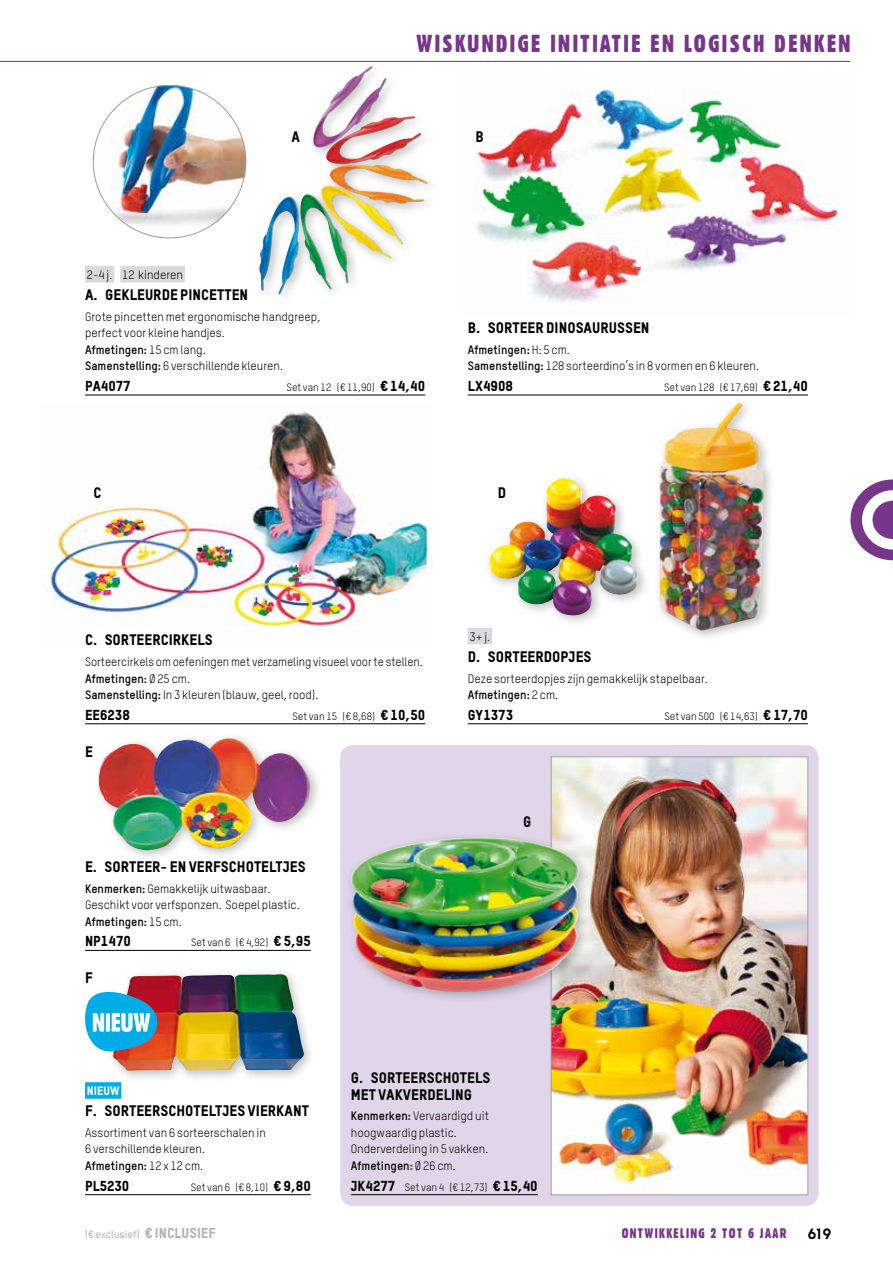
<style>
.page{position:relative;width:893px;height:1263px;background:#fff}
.page>*{position:absolute;margin:0;border:0;box-sizing:border-box;transform-origin:0 0}
.t1{font:24px "Gothic 821 Condensed BT";letter-spacing:.1em;color:#763689}
.t2{font:15px/16.5px "TSTAR Headline";color:#000}
.t3{font:15px "Chalet Tokyo";color:#000}
.t4{font:14.25px "TSTAR Headline";color:#000}
.t5{font:13.5px "Gothic 821 Condensed BT";letter-spacing:.1em;color:#763689}
.t6{font:12px/16.5px "TSTAR";color:#000}
.t7{font:12px "TSTAR Headline";color:#fff}
.t8{font:10.5px "TSTAR";color:#000}
.t9{font:500 10.5px "TSTAR";color:#b1b3b4}
.s1{font-weight:700}
.s2{font-family:"TSTAR Headline";font-size:14.25px}
.s3{font-family:"TSTAR Headline";font-weight:400;font-size:14.25px}
</style>
<div class="page">
<svg style="left:850px;top:479px;width:43px;height:81px"></svg>
<hr style="left:0;top:61px;width:850px;height:1px;background:#763689">
<img style="left:47px;top:410px;width:386px;height:217px">
<div style="left:340px;top:745px;width:479px;height:461px;background:#e1d6e9;border-radius:13px"></div>
<img style="left:93px;top:85px;width:153px;height:153px;border-radius:77px">
<div style="left:653px;top:397px;width:123px;height:245px;background:#000;opacity:.25"></div>
<img style="left:660px;top:402px;width:104px;height:229px">
<div style="left:254px;top:60px;width:185px;height:246px;background:#000;opacity:.25"></div>
<img style="left:312px;top:66px;width:75px;height:82px">
<div style="left:483px;top:472px;width:167px;height:155px;background:#000;opacity:.25"></div>
<img style="left:489px;top:478px;width:149px;height:138px">
<img style="left:475px;top:89px;width:364px;height:213px">
<div style="left:93px;top:732px;width:229px;height:130px;background:#000;opacity:.25"></div>
<img style="left:99px;top:738px;width:141px;height:112px">
<div style="left:108px;top:968px;width:207px;height:114px;background:#000;opacity:.25"></div>
<img style="left:113px;top:974px;width:191px;height:97px">
<img style="left:553px;top:759px;width:253px;height:434px">
<div style="left:551px;top:757px;width:257px;height:438px;border:1px solid #9c9e9f"></div>
<div style="left:345px;top:832px;width:246px;height:172px;background:#000;opacity:.25"></div>
<img style="left:349px;top:838px;width:232px;height:154px">
<div style="left:85px;top:266px;width:29px;height:17px;background:#d9dadb"></div>
<div style="left:120px;top:266px;width:65px;height:17px;background:#d9dadb"></div>
<hr style="left:85px;top:395px;width:340px;height:1px;background:#000">
<div style="left:468px;top:628px;width:24px;height:16px;background:#d9dadb"></div>
<hr style="left:468px;top:723px;width:340px;height:1px;background:#000">
<hr style="left:351px;top:1194px;width:187px;height:1px;background:#000">
<hr style="left:468px;top:395px;width:340px;height:1px;background:#000">
<hr style="left:85px;top:950px;width:226px;height:1px;background:#000">
<hr style="left:85px;top:723px;width:340px;height:1px;background:#000">
<div style="left:85px;top:1082px;width:36px;height:17px;background:#00ace5"></div>
<hr style="left:85px;top:1194px;width:226px;height:1px;background:#000">
<svg style="left:85px;top:992px;width:72px;height:59px"></svg>
<p class="t2" style="left:291px;top:128px;width:10px">A</p>
<h1 class="t1" style="left:417px;top:29px;width:435px">WISKUNDIGE INITIATIE EN LOGISCH DENKEN</h1>
<p class="t2" style="left:476px;top:128px;width:10px">B</p>
<p class="t6" style="left:87px;top:267px;width:98px">2-4 j. 12 kinderen</p>
<p class="t2" style="left:85px;top:286px;width:165px">A. GEKLEURDE PINCETTEN</p>
<p class="t6" style="left:85px;top:308px;width:237px">Grote pincetten met ergonomische handgreep, perfect voor kleine handjes.<br><span class="s1">Afmetingen:</span> 15 cm lang.<br><span class="s1">Samenstelling:</span> 6 verschillende kleuren.</p>
<p class="t4" style="left:85px;top:377px;width:47px">PA4077</p>
<p class="t8" style="left:287px;top:381px;width:140px">Set van 12 (€ 11,90) <span class="s2">€ 14,40</span></p>
<p class="t2" style="left:468px;top:319px;width:183px">B. SORTEER DINOSAURUSSEN</p>
<p class="t6" style="left:468px;top:341px;width:293px"><span class="s1">Afmetingen:</span> H: 5 cm.<br><span class="s1">Samenstelling:</span> 128 sorteerdino’s in 8 vormen en 6 kleuren.</p>
<p class="t4" style="left:468px;top:377px;width:47px">LX4908</p>
<p class="t8" style="left:664px;top:381px;width:145px">Set van 128 (€ 17,69) <span class="s2">€ 21,40</span></p>
<p class="t2" style="left:94px;top:484px;width:10px">C</p>
<p class="t2" style="left:498px;top:484px;width:10px">D</p>
<p class="t2" style="left:85px;top:631px;width:129px">C. SORTEERCIRKELS</p>
<p class="t6" style="left:85px;top:653px;width:339px">Sorteercirkels om oefeningen met verzameling visueel voor te stellen.<br><span class="s1">Afmetingen:</span> Ø 25 cm.<br><span class="s1">Samenstelling:</span> In 3 kleuren (blauw, geel, rood).</p>
<p class="t4" style="left:85px;top:706px;width:46px">EE6238</p>
<p class="t8" style="left:292px;top:710px;width:134px">Set van 15 (€ 8,68) <span class="s2">€ 10,50</span></p>
<p class="t2" style="left:85px;top:743px;width:9px">E</p>
<p class="t2" style="left:85px;top:858px;width:222px">E. SORTEER- EN VERFSCHOTELTJES</p>
<p class="t6" style="left:85px;top:880px;width:216px"><span class="s1">Kenmerken:</span> Gemakkelijk uitwasbaar.<br>Geschikt voor verfsponzen. Soepel plastic.<br><span class="s1">Afmetingen:</span> 15 cm.</p>
<p class="t4" style="left:85px;top:932px;width:47px">NP1470</p>
<p class="t8" style="left:191px;top:936px;width:121px">Set van 6 (€ 4,92) <span class="s2">€ 5,95</span></p>
<p class="t2" style="left:85px;top:969px;width:9px">F</p>
<p class="t6" style="left:470px;top:628px;width:22px">3+ j.</p>
<p class="t2" style="left:468px;top:648px;width:125px">D. SORTEERDOPJES</p>
<p class="t6" style="left:468px;top:670px;width:242px">Deze sorteerdopjes zijn gemakkelijk stapelbaar.<br><span class="s1">Afmetingen:</span> 2 cm.</p>
<p class="t4" style="left:468px;top:706px;width:47px">GY1373</p>
<p class="t8" style="left:664px;top:710px;width:145px">Set van 500 (€ 14,63) <span class="s2">€ 17,70</span></p>
<p class="t2" style="left:523px;top:812px;width:10px">G</p>
<p class="t7" style="left:87px;top:1084px;width:34px">NIEUW</p>
<p class="t2" style="left:85px;top:1102px;width:226px">F. SORTEERSCHOTELTJES VIERKANT</p>
<p class="t6" style="left:85px;top:1124px;width:182px">Assortiment van 6 sorteerschalen in<br>6 verschillende kleuren.<br><span class="s1">Afmetingen:</span> 12 x 12 cm.</p>
<p class="t4" style="left:85px;top:1177px;width:46px">PL5230</p>
<p class="t8" style="left:191px;top:1180px;width:122px">Set van 6 (€ 8,10) <span class="s2">€ 9,80</span></p>
<p class="t2" style="left:351px;top:1069px;width:141px">G. SORTEERSCHOTELS<br>MET VAKVERDELING</p>
<p class="t6" style="left:351px;top:1108px;width:140px"><span class="s1">Kenmerken:</span> Vervaardigd uit hoogwaardig plastic.<br>Onderverdeling in 5 vakken.<br><span class="s1">Afmetingen:</span> Ø 26 cm.</p>
<p class="t8" style="left:351px;top:1180px;width:188px"><span class="s2">JK4277</span> Set van 4 (€ 12,73) <span class="s2">€ 15,40</span></p>
<p class="t9" style="left:85px;top:1228px;width:132px">(€ exclusief) <span class="s3">€ INCLUSIEF</span></p>
<p class="t5" style="left:622px;top:1225px;width:167px">ONTWIKKELING 2 TOT 6 JAAR</p>
<p class="t3" style="left:808px;top:1224px;width:25px">619</p>
</div>
